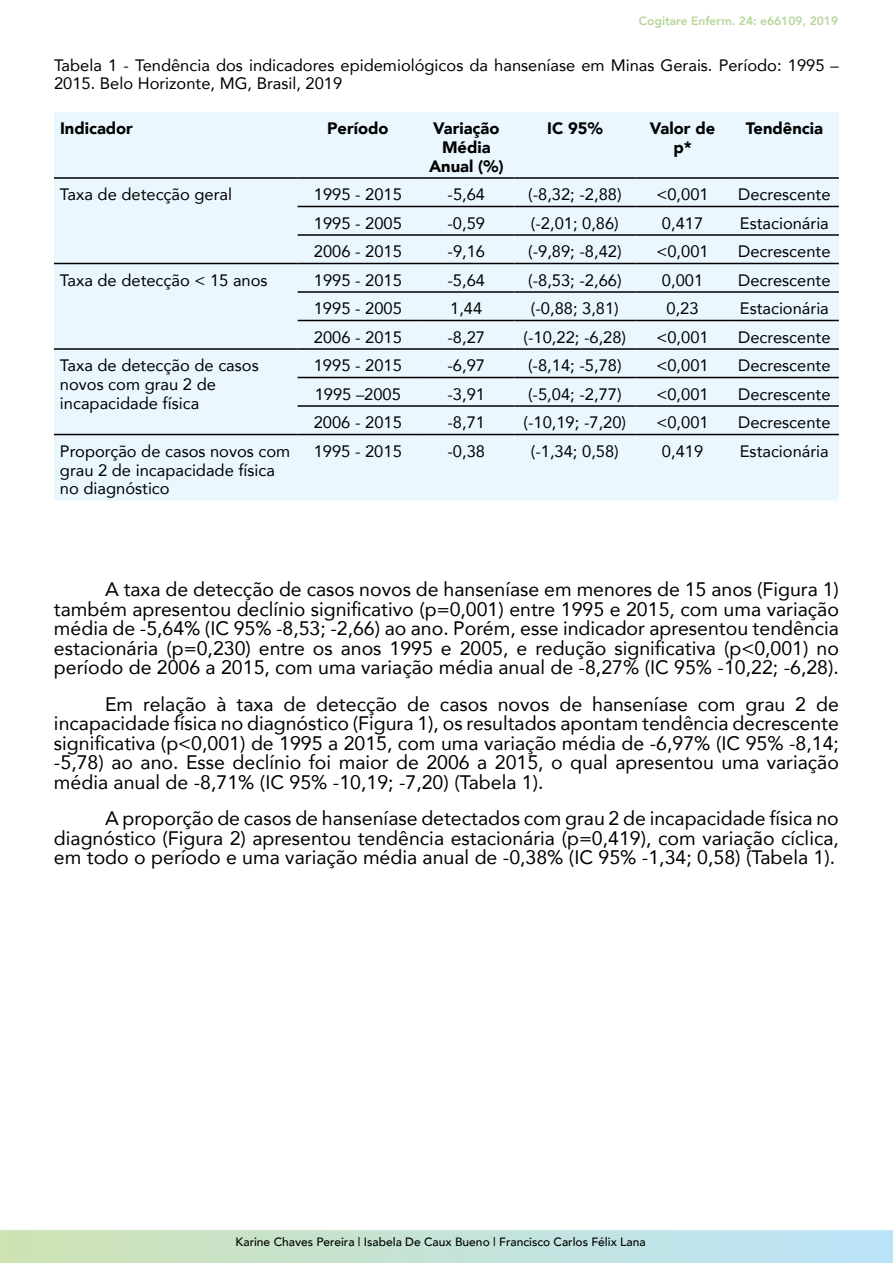
<style>
.page{position:relative;width:893px;height:1263px;background:#fff}
.page>*{position:absolute;margin:0;border:0;box-sizing:border-box;transform-origin:0 0}
.t1{font:19.5px/19.5px "Avenir";color:#000;text-align:justify}
.t2{font:16.5px/18.8px "Avenir";color:#000}
.t3{font:900 16.5px/18.8px "Avenir";color:#000;text-align:center}
.t4{font:500 12px "Avenir";color:#000}
.t5{font:800 12px "Avenir";color:#b7d69b}
</style>
<div class="page">
<svg style="left:0;top:1230px;width:893px;height:33px;background:#c4e2d6"></svg>
<div style="left:54px;top:112px;width:785px;height:388px;background:#eaf7fe"></div>
<hr style="left:54px;top:177px;width:244px;height:2px;background:#000">
<hr style="left:298px;top:177px;width:120px;height:2px;background:#000">
<hr style="left:418px;top:177px;width:96px;height:2px;background:#000">
<hr style="left:514px;top:177px;width:121px;height:2px;background:#000">
<hr style="left:635px;top:177px;width:95px;height:2px;background:#000">
<hr style="left:730px;top:177px;width:109px;height:2px;background:#000">
<hr style="left:298px;top:206px;width:120px;height:1px;background:#000">
<hr style="left:418px;top:206px;width:96px;height:1px;background:#000">
<hr style="left:514px;top:206px;width:121px;height:1px;background:#000">
<hr style="left:635px;top:206px;width:95px;height:1px;background:#000">
<hr style="left:730px;top:206px;width:109px;height:1px;background:#000">
<hr style="left:298px;top:234px;width:120px;height:2px;background:#000">
<hr style="left:418px;top:234px;width:96px;height:2px;background:#000">
<hr style="left:514px;top:234px;width:121px;height:2px;background:#000">
<hr style="left:635px;top:234px;width:95px;height:2px;background:#000">
<hr style="left:730px;top:234px;width:109px;height:2px;background:#000">
<hr style="left:54px;top:263px;width:244px;height:1px;background:#000">
<hr style="left:298px;top:263px;width:120px;height:1px;background:#000">
<hr style="left:418px;top:263px;width:96px;height:1px;background:#000">
<hr style="left:514px;top:263px;width:121px;height:1px;background:#000">
<hr style="left:635px;top:263px;width:95px;height:1px;background:#000">
<hr style="left:730px;top:263px;width:109px;height:1px;background:#000">
<hr style="left:298px;top:291px;width:120px;height:2px;background:#000">
<hr style="left:418px;top:291px;width:96px;height:2px;background:#000">
<hr style="left:514px;top:291px;width:121px;height:2px;background:#000">
<hr style="left:635px;top:291px;width:95px;height:2px;background:#000">
<hr style="left:730px;top:291px;width:109px;height:2px;background:#000">
<hr style="left:298px;top:320px;width:120px;height:1px;background:#000">
<hr style="left:418px;top:320px;width:96px;height:1px;background:#000">
<hr style="left:514px;top:320px;width:121px;height:1px;background:#000">
<hr style="left:635px;top:320px;width:95px;height:1px;background:#000">
<hr style="left:730px;top:320px;width:109px;height:1px;background:#000">
<hr style="left:54px;top:348px;width:244px;height:2px;background:#000">
<hr style="left:298px;top:348px;width:120px;height:2px;background:#000">
<hr style="left:418px;top:348px;width:96px;height:2px;background:#000">
<hr style="left:514px;top:348px;width:121px;height:2px;background:#000">
<hr style="left:635px;top:348px;width:95px;height:2px;background:#000">
<hr style="left:730px;top:348px;width:109px;height:2px;background:#000">
<hr style="left:298px;top:377px;width:120px;height:1px;background:#000">
<hr style="left:418px;top:377px;width:96px;height:1px;background:#000">
<hr style="left:514px;top:377px;width:121px;height:1px;background:#000">
<hr style="left:635px;top:377px;width:95px;height:1px;background:#000">
<hr style="left:730px;top:377px;width:109px;height:1px;background:#000">
<hr style="left:298px;top:405px;width:120px;height:2px;background:#000">
<hr style="left:418px;top:405px;width:96px;height:2px;background:#000">
<hr style="left:514px;top:405px;width:121px;height:2px;background:#000">
<hr style="left:635px;top:405px;width:95px;height:2px;background:#000">
<hr style="left:730px;top:405px;width:109px;height:2px;background:#000">
<hr style="left:54px;top:434px;width:244px;height:1px;background:#000">
<hr style="left:298px;top:434px;width:120px;height:1px;background:#000">
<hr style="left:418px;top:434px;width:96px;height:1px;background:#000">
<hr style="left:514px;top:434px;width:121px;height:1px;background:#000">
<hr style="left:635px;top:434px;width:95px;height:1px;background:#000">
<hr style="left:730px;top:434px;width:109px;height:1px;background:#000">
<p class="t5" style="left:639px;top:12px;width:201px">Cogitare Enferm. 24: e66109, 2019</p>
<p class="t2" style="left:54px;top:55px;width:786px">Tabela 1 - Tendência dos indicadores epidemiológicos da hanseníase em Minas Gerais. Período: 1995 –<br>2015. Belo Horizonte, MG, Brasil, 2019</p>
<p class="t3" style="left:60px;top:119px;width:75px">Indicador</p>
<p class="t3" style="left:327px;top:119px;width:63px">Período</p>
<p class="t3" style="left:429px;top:119px;width:76px">Variação<br>Média<br>Anual (%)</p>
<p class="t3" style="left:547px;top:119px;width:57px">IC 95%</p>
<p class="t3" style="left:650px;top:119px;width:67px">Valor de p*</p>
<p class="t3" style="left:746px;top:119px;width:79px">Tendência</p>
<p class="t2" style="left:60px;top:185px;width:174px">Taxa de detecção geral</p>
<p class="t2" style="left:314px;top:185px;width:90px">1995 - 2015</p>
<p class="t2" style="left:447px;top:185px;width:39px">-5,64</p>
<p class="t2" style="left:528px;top:185px;width:95px">(-8,32; -2,88)</p>
<p class="t2" style="left:656px;top:185px;width:54px">&lt;0,001</p>
<p class="t2" style="left:738px;top:185px;width:94px">Decrescente</p>
<p class="t2" style="left:314px;top:213px;width:90px">1995 - 2005</p>
<p class="t2" style="left:447px;top:213px;width:39px">-0,59</p>
<p class="t2" style="left:531px;top:213px;width:90px">(-2,01; 0,86)</p>
<p class="t2" style="left:662px;top:213px;width:43px">0,417</p>
<p class="t2" style="left:740px;top:213px;width:90px">Estacionária</p>
<p class="t2" style="left:314px;top:242px;width:90px">2006 - 2015</p>
<p class="t2" style="left:447px;top:242px;width:39px">-9,16</p>
<p class="t2" style="left:528px;top:242px;width:95px">(-9,89; -8,42)</p>
<p class="t2" style="left:656px;top:242px;width:54px">&lt;0,001</p>
<p class="t2" style="left:738px;top:242px;width:94px">Decrescente</p>
<p class="t2" style="left:60px;top:270px;width:209px">Taxa de detecção &lt; 15 anos</p>
<p class="t2" style="left:314px;top:270px;width:90px">1995 - 2015</p>
<p class="t2" style="left:447px;top:270px;width:39px">-5,64</p>
<p class="t2" style="left:528px;top:270px;width:95px">(-8,53; -2,66)</p>
<p class="t2" style="left:662px;top:270px;width:43px">0,001</p>
<p class="t2" style="left:738px;top:270px;width:94px">Decrescente</p>
<p class="t2" style="left:314px;top:299px;width:90px">1995 - 2005</p>
<p class="t2" style="left:450px;top:299px;width:34px">1,44</p>
<p class="t2" style="left:531px;top:299px;width:90px">(-0,88; 3,81)</p>
<p class="t2" style="left:666px;top:299px;width:34px">0,23</p>
<p class="t2" style="left:740px;top:299px;width:90px">Estacionária</p>
<p class="t2" style="left:314px;top:327px;width:90px">2006 - 2015</p>
<p class="t2" style="left:447px;top:327px;width:39px">-8,27</p>
<p class="t2" style="left:523px;top:327px;width:104px">(-10,22; -6,28)</p>
<p class="t2" style="left:656px;top:327px;width:54px">&lt;0,001</p>
<p class="t2" style="left:738px;top:327px;width:94px">Decrescente</p>
<p class="t2" style="left:60px;top:356px;width:200px">Taxa de detecção de casos novos com grau 2 de incapacidade física</p>
<p class="t2" style="left:314px;top:356px;width:90px">1995 - 2015</p>
<p class="t2" style="left:447px;top:356px;width:39px">-6,97</p>
<p class="t2" style="left:528px;top:356px;width:95px">(-8,14; -5,78)</p>
<p class="t2" style="left:656px;top:356px;width:54px">&lt;0,001</p>
<p class="t2" style="left:738px;top:356px;width:94px">Decrescente</p>
<p class="t2" style="left:315px;top:384px;width:88px">1995 –2005</p>
<p class="t2" style="left:447px;top:384px;width:39px">-3,91</p>
<p class="t2" style="left:528px;top:384px;width:95px">(-5,04; -2,77)</p>
<p class="t2" style="left:656px;top:384px;width:54px">&lt;0,001</p>
<p class="t2" style="left:738px;top:384px;width:94px">Decrescente</p>
<p class="t2" style="left:314px;top:413px;width:90px">2006 - 2015</p>
<p class="t2" style="left:447px;top:413px;width:39px">-8,71</p>
<p class="t2" style="left:523px;top:413px;width:104px">(-10,19; -7,20)</p>
<p class="t2" style="left:656px;top:413px;width:54px">&lt;0,001</p>
<p class="t2" style="left:738px;top:413px;width:94px">Decrescente</p>
<p class="t2" style="left:60px;top:441px;width:232px">Proporção de casos novos com grau 2 de incapacidade física no diagnóstico</p>
<p class="t2" style="left:314px;top:441px;width:90px">1995 - 2015</p>
<p class="t2" style="left:447px;top:441px;width:39px">-0,38</p>
<p class="t2" style="left:531px;top:441px;width:90px">(-1,34; 0,58)</p>
<p class="t2" style="left:662px;top:441px;width:43px">0,419</p>
<p class="t2" style="left:740px;top:441px;width:90px">Estacionária</p>
<p class="t1" style="left:54px;top:579px;width:786px;text-indent:51px">A taxa de detecção de casos novos de hanseníase em menores de 15 anos (Figura 1) também apresentou declínio significativo (p=0,001) entre 1995 e 2015, com uma variação média de -5,64% (IC 95% -8,53; -2,66) ao ano. Porém, esse indicador apresentou tendência estacionária (p=0,230) entre os anos 1995 e 2005, e redução significativa (p&lt;0,001) no período de 2006 a 2015, com uma variação média anual de -8,27% (IC 95% -10,22; -6,28).</p>
<p class="t1" style="left:54px;top:694px;width:786px;text-indent:51px">Em relação à taxa de detecção de casos novos de hanseníase com grau 2 de incapacidade física no diagnóstico (Figura 1), os resultados apontam tendência decrescente significativa (p&lt;0,001) de 1995 a 2015, com uma variação média de -6,97% (IC 95% -8,14; -5,78) ao ano. Esse declínio foi maior de 2006 a 2015, o qual apresentou uma variação média anual de -8,71% (IC 95% -10,19; -7,20) (Tabela 1).</p>
<p class="t1" style="left:54px;top:808px;width:786px;text-indent:51px">A proporção de casos de hanseníase detectados com grau 2 de incapacidade física no diagnóstico (Figura 2) apresentou tendência estacionária (p=0,419), com variação cíclica, em todo o período e uma variação média anual de -0,38% (IC 95% -1,34; 0,58) (Tabela 1).</p>
<p class="t4" style="left:236px;top:1232px;width:411px">Karine Chaves Pereira | Isabela De Caux Bueno | Francisco Carlos Félix Lana</p>
</div>
